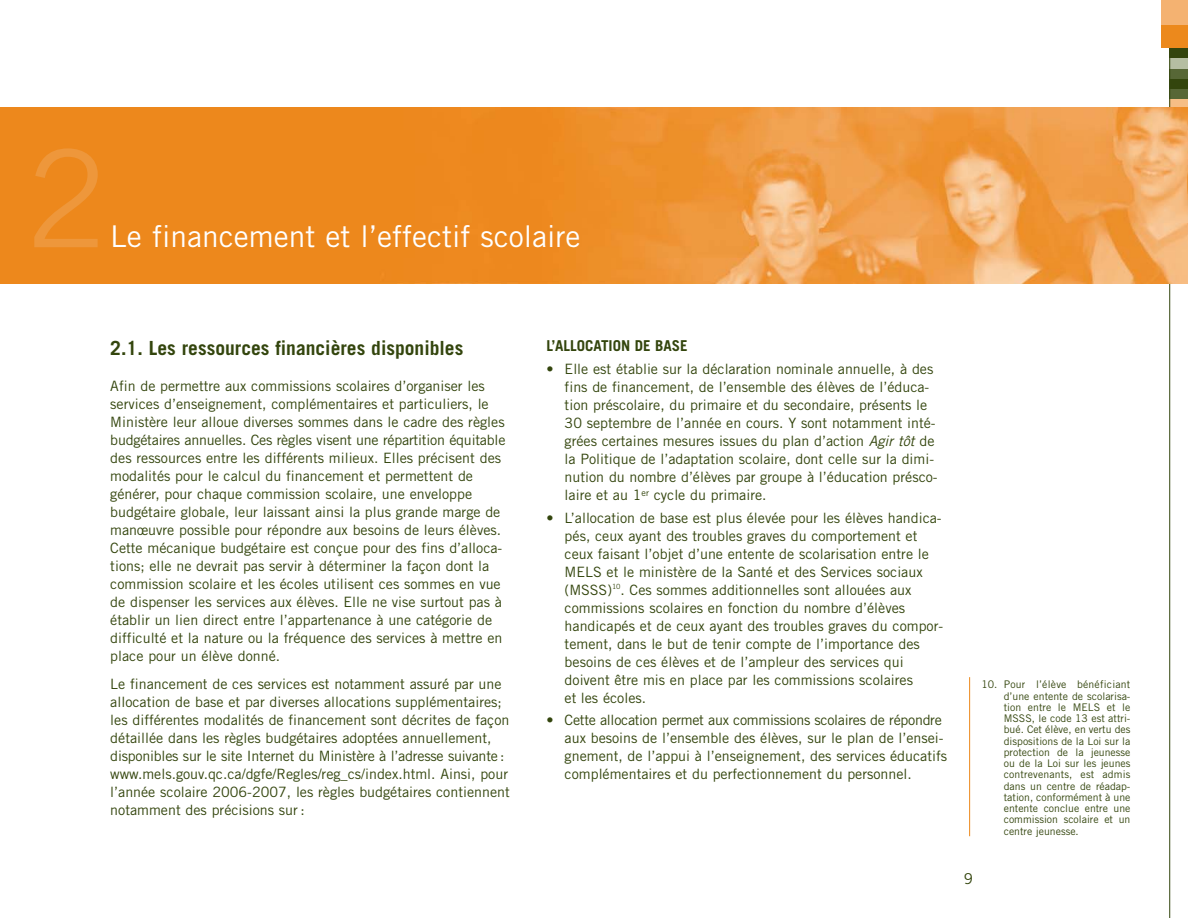
<style>
.page{position:relative;width:1188px;height:918px;background:#fff}
.page>*{position:absolute;margin:0;border:0;box-sizing:border-box;transform-origin:0 0}
.t1{font:135px "Trade Gothic";color:#ee973b}
.t2{font:30px "Trade Gothic";color:#fff}
.t3{font:700 19.5px "Trade Gothic";color:#33450d}
.t4{font:700 15px "Trade Gothic";color:#33450d}
.t5{font:15px "Trade Gothic";color:#33450d}
.t6{font:14.25px/18px "Trade Gothic";color:#33450d}
.t7{font:10.5px/11.2px "Trade Gothic";color:#33450d;text-align:justify}
.s1{font-style:italic}
</style>
<div class="page">
<div style="left:1170px;top:99px;width:18px;height:10px;background:#f6be85"></div>
<div style="left:1170px;top:89px;width:18px;height:10px;background:#576736"></div>
<div style="left:1170px;top:79px;width:18px;height:10px;background:#33450d"></div>
<div style="left:1170px;top:68px;width:18px;height:10px;background:#576736"></div>
<div style="left:1170px;top:58px;width:18px;height:10px;background:#b5bea2"></div>
<div style="left:1170px;top:48px;width:18px;height:10px;background:#33450d"></div>
<div style="left:1161px;top:24px;width:27px;height:24px;background:#ec891c"></div>
<div style="left:1161px;top:0;width:27px;height:24px;background:#f4b271"></div>
<hr style="left:1169px;top:48px;width:1px;height:870px;background:#33450d">
<hr style="left:969px;top:677px;width:1px;height:159px;background:#ec891c">
<img style="left:0;top:108px;width:1188px;height:175px">
<h1 class="t1" style="left:25px;top:150px;width:84px">2</h1>
<h2 class="t2" style="left:110px;top:226px;width:472px">Le financement et l’effectif scolaire</h2>
<h3 class="t3" style="left:110px;top:341px;width:355px">2.1. Les ressources financières disponibles</h3>
<p class="t6" style="left:110px;top:378px;width:397px">Afin de permettre aux commissions scolaires d’organiser les services d’enseignement, complémentaires et particuliers, le Ministère leur alloue diverses sommes dans le cadre des règles budgétaires annuelles. Ces règles visent une répartition équitable des ressources entre les différents milieux. Elles précisent des modalités pour le calcul du financement et permettent de générer, pour chaque commission scolaire, une enveloppe budgétaire globale, leur laissant ainsi la plus grande marge de manœuvre possible pour répondre aux besoins de leurs élèves.<br>Cette mécanique budgétaire est conçue pour des fins d’alloca&shy;tions; elle ne devrait pas servir à déterminer la façon dont la commission scolaire et les écoles utilisent ces sommes en vue de dispenser les services aux élèves. Elle ne vise surtout pas à établir un lien direct entre l’appartenance à une catégorie de difficulté et la nature ou la fréquence des services à mettre en place pour un élève donné.</p>
<p class="t6" style="left:110px;top:676px;width:401px">Le financement de ces services est notamment assuré par une allocation de base et par diverses allocations supplémentaires; les différentes modalités de financement sont décrites de façon détaillée dans les règles budgétaires adoptées annuellement, disponibles sur le site Internet du Ministère à l’adresse suivante : www.mels.gouv.qc.ca/dgfe/Regles/reg_cs/index.html. Ainsi, pour l’année scolaire 2006-2007, les règles budgétaires contiennent notamment des précisions sur :</p>
<p class="t4" style="left:547px;top:341px;width:143px">L’ALLOCATION DE BASE</p>
<p class="t6" style="left:565px;top:361px;width:375px;text-indent:-18px">• Elle est établie sur la déclaration nominale annuelle, à des fins de financement, de l’ensemble des élèves de l’éduca&shy;tion préscolaire, du primaire et du secondaire, présents le 30 septembre de l’année en cours. Y sont notamment inté&shy;grées certaines mesures issues du plan d’action <span class="s1">Agir tôt</span> de la Politique de l’adaptation scolaire, dont celle sur la dimi&shy;nution du nombre d’élèves par groupe à l’éducation présco&shy;laire et au 1<sup>er</sup> cycle du primaire.</p>
<p class="t6" style="left:565px;top:510px;width:380px;text-indent:-18px">• L’allocation de base est plus élevée pour les élèves handica&shy;pés, ceux ayant des troubles graves du comportement et ceux faisant l’objet d’une entente de scolarisation entre le MELS et le ministère de la Santé et des Services sociaux (MSSS)<sup>10</sup>. Ces sommes additionnelles sont allouées aux commissions scolaires en fonction du nombre d’élèves handicapés et de ceux ayant des troubles graves du compor&shy;tement, dans le but de tenir compte de l’importance des besoins de ces élèves et de l’ampleur des services qui doivent être mis en place par les commissions scolaires<br>et les écoles.</p>
<p class="t6" style="left:565px;top:712px;width:384px;text-indent:-18px">• Cette allocation permet aux commissions scolaires de répondre aux besoins de l’ensemble des élèves, sur le plan de l’ensei&shy;gnement, de l’appui à l’enseignement, des services éducatifs complémentaires et du perfectionnement du personnel.</p>
<p class="t7" style="left:1004px;top:680px;width:128px;text-indent:-22px">10. Pour l’élève bénéficiant d’une entente de scolarisa&shy;tion entre le MELS et le MSSS, le code 13 est attri&shy;bué. Cet élève, en vertu des dispositions de la Loi sur la protection de la jeunesse ou de la Loi sur les jeunes contrevenants, est admis dans un centre de réadap&shy;tation, conformément à une entente conclue entre une commission scolaire et un centre jeunesse.</p>
<p class="t5" style="left:964px;top:873px;width:11px">9</p>
</div>
